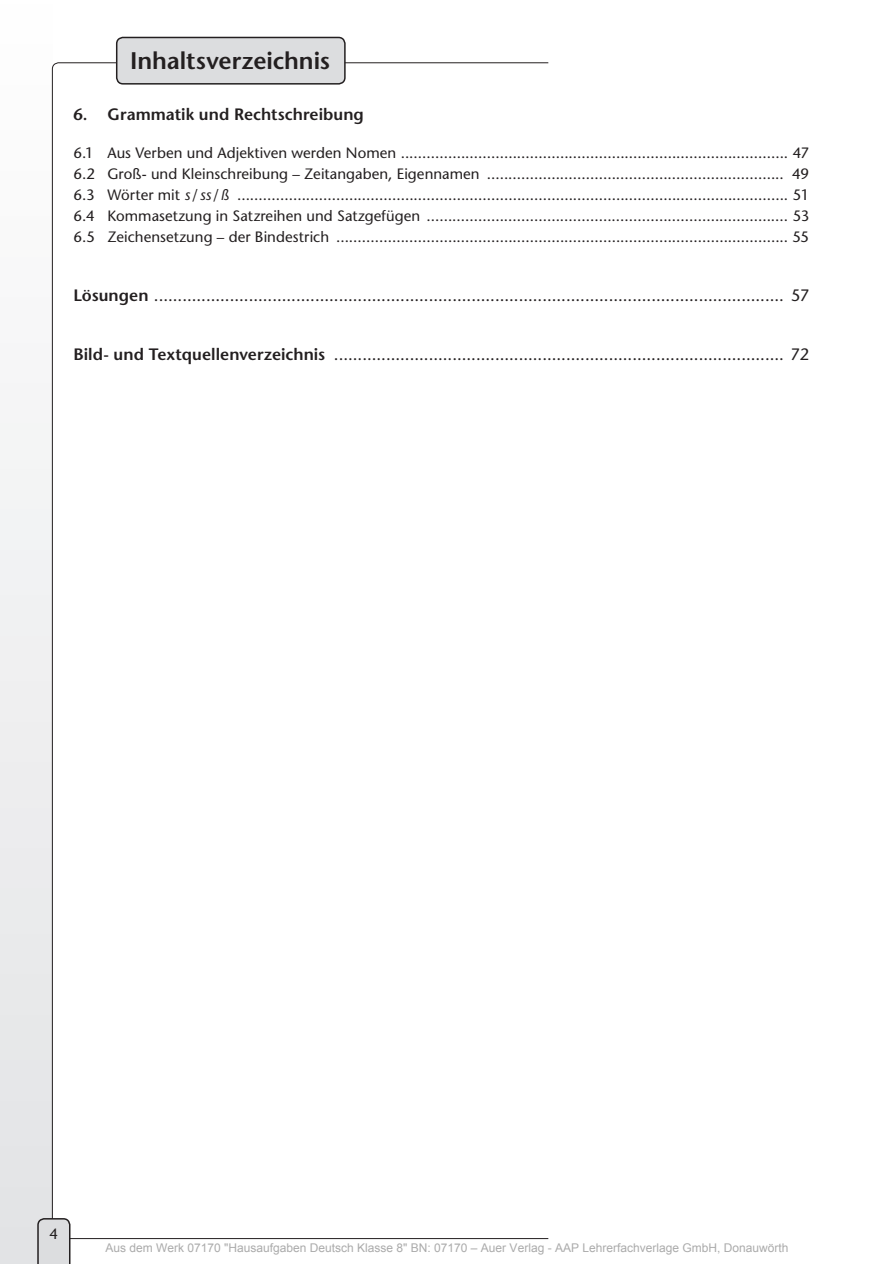
<style>
.page{position:relative;width:894px;height:1264px;background:#fff}
.page>*{position:absolute;margin:0;border:0;box-sizing:border-box;transform-origin:0 0}
.t1{font:600 24px "Stone Sans Std";color:#231f20}
.t2{font:500 16.5px "Stone Sans Std";color:#231f20}
.t3{font:600 16.5px "Stone Sans Std";letter-spacing:.005em;color:#231f20}
.t4{font:500 15px/21px "Stone Sans Std";letter-spacing:.005em;color:#231f20;text-align:justify}
.t5{font:12px "Arial";color:#ababab}
.s1{font-style:italic}
.s2{font-weight:600}
</style>
<div class="page">
<div style="left:0;top:0;width:52px;height:1264px;background:linear-gradient(to right,#f0f0f1,#f1f1f2)"></div>
<svg style="left:37px;top:1218px;width:33px;height:46px;background:#c9c9cb"></svg>
<div style="left:117px;top:37px;width:228px;height:47px;background:#dcdddf;border-radius:6px"></div>
<div style="left:116px;top:37px;width:230px;height:48px;border:2px solid #231f20;border-radius:6px"></div>
<h1 class="t1" style="left:130px;top:47px;width:201px">Inhaltsverzeichnis</h1>
<p class="t3" style="left:73px;top:104px;width:292px">6. Grammatik und Rechtschreibung</p>
<p class="t4" style="left:73px;top:142px;width:737px">6.1 Aus Verben und Adjektiven werden Nomen .......................................................................................... 47<br>6.2 Groß- und Kleinschreibung – Zeitangaben, Eigennamen ..................................................................... 49<br>6.3 Wörter mit <span class="s1">s</span>/<span class="s1">ss</span>/<span class="s1">ß</span> ................................................................................................................................ 51<br>6.4 Kommasetzung in Satzreihen und Satzgefügen .................................................................................... 53<br>6.5 Zeichensetzung – der Bindestrich ......................................................................................................... 55</p>
<p class="t2" style="left:73px;top:285px;width:737px"><span class="s2">Lösungen</span> ..................................................................................................................................... 57</p>
<p class="t2" style="left:73px;top:345px;width:737px"><span class="s2">Bild- und Textquellenverzeichnis</span> ............................................................................................... 72</p>
<p class="t4" style="left:50px;top:1223px;width:10px">4</p>
<p class="t5" style="left:105px;top:1239px;width:684px">Aus dem Werk 07170 "Hausaufgaben Deutsch Klasse 8" BN: 07170 – Auer Verlag - AAP Lehrerfachverlage GmbH, Donauwörth</p>
</div>
